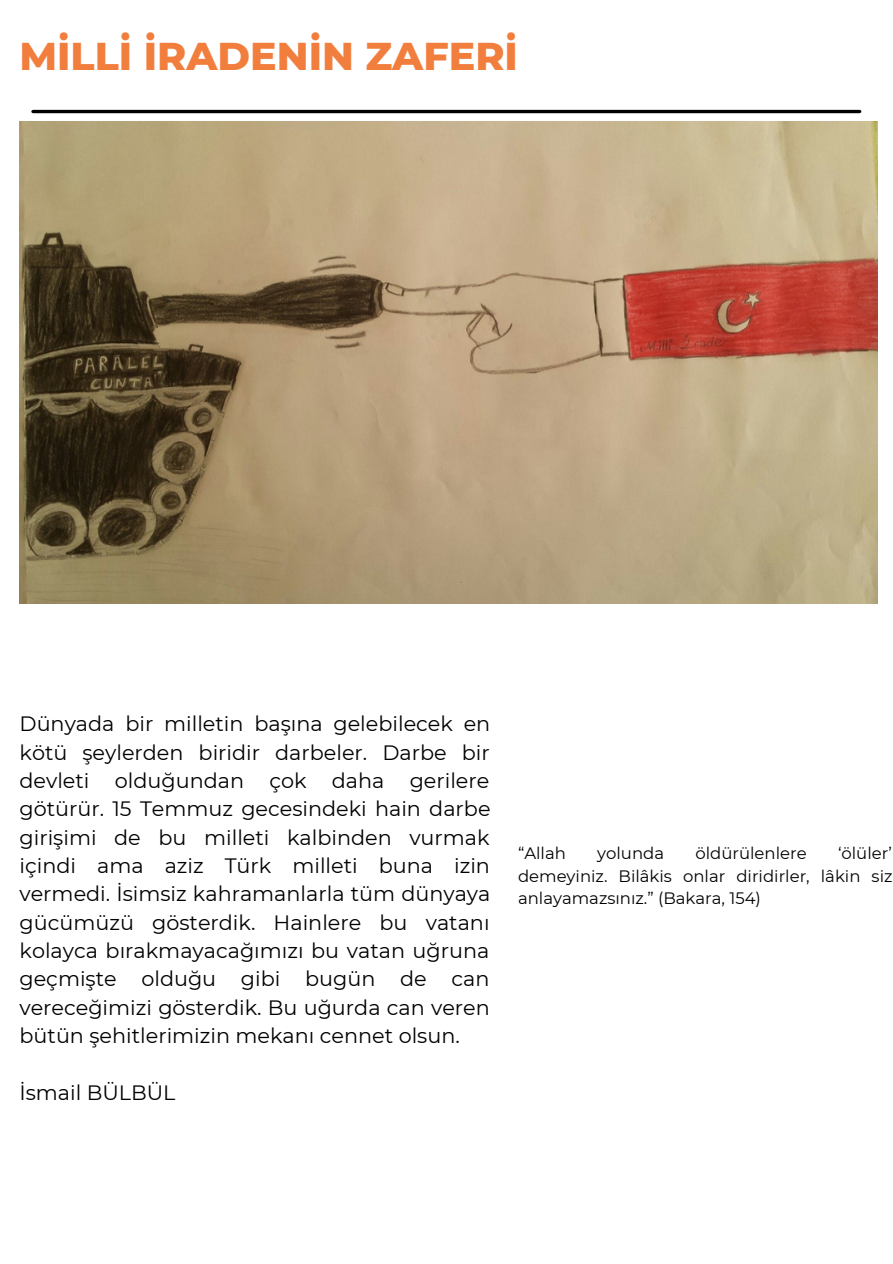
<style>
.page{position:relative;width:893px;height:1264px;background:#fff}
.page>*{position:absolute;margin:0;border:0;box-sizing:border-box;transform-origin:0 0}
.t1{font:800 39.6px "Montserrat";color:#f17e3d}
.t2{font:20.7px/28.3px "Montserrat";color:#000;text-align:justify}
.t3{font:16.5px/22.5px "Montserrat";color:#000;text-align:justify}
</style>
<div class="page">
<hr style="left:33px;top:110px;width:826px;height:3px;background:#000">
<img style="left:20px;top:121px;width:857px;height:482px">
<h1 class="t1" style="left:20px;top:32px;width:500px">MİLLİ İRADENİN ZAFERİ</h1>
<p class="t2" style="left:20px;top:709px;width:472px">Dünyada bi r mi lleti n başına gelebi lecek en kötü şeylerden bi ridi r darbeler. Darbe bi r devleti</p>
<p class="t2" style="left:20px;top:766px;width:472px;text-indent:95px">olduğundan çok daha geri lere götürür. 15 Temmuz gecesi ndeki hai n darbe girişimi de bu milleti kalbinden vurmak içi ndi ama aziz Türk mi lleti buna izi n vermedi. İsi msiz kahramanlarla tüm dünyaya gücümüzü gösterdi k. Hai nlere bu vatanı kolayca bırakmayacağımızı bu vatan uğruna geçmişte olduğu gi bi</p>
<p class="t2" style="left:20px;top:964px;width:472px;text-indent:285px">bugün de can vereceği mizi gösterdi k. Bu uğurda can veren bütün şehitleri mizi n mekanı cennet olsun.</p>
<p class="t2" style="left:20px;top:1077px;width:157px">İsmail BÜLBÜL</p>
<p class="t3" style="left:518px;top:842px;width:376px;text-indent:320px">‘ölüler’ demeyi niz. Bi lâkis onlar di ridi rler, lâki n siz anlayamazsınız.” (Bakara, 154)</p>
<p class="t3" style="left:518px;top:842px;width:49px">“Allah</p>
<p class="t3" style="left:597px;top:842px;width:68px">yolunda</p>
<p class="t3" style="left:695px;top:842px;width:113px">öldürülenlere</p>
</div>
